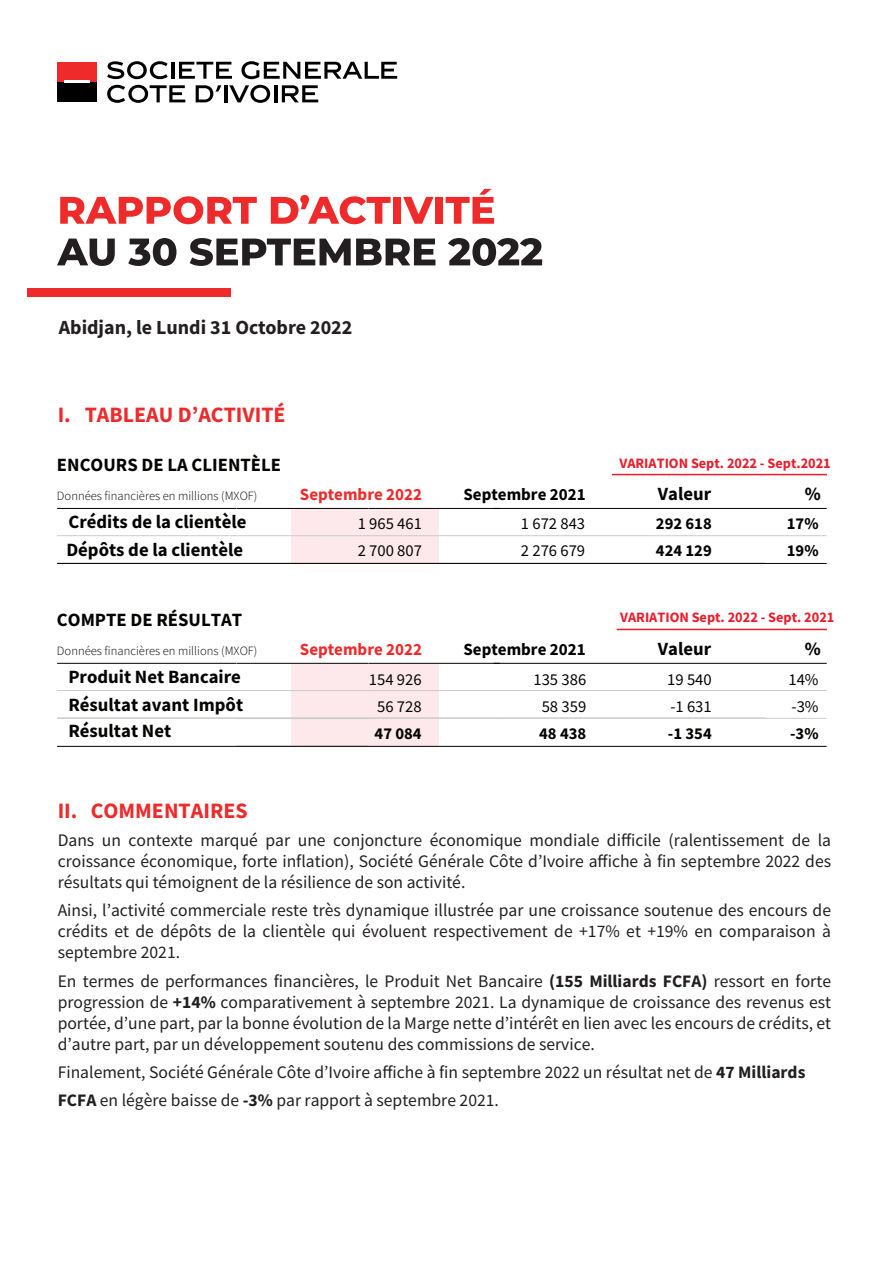
<style>
.page{position:relative;width:893px;height:1263px;background:#fff}
.page>*{position:absolute;margin:0;border:0;box-sizing:border-box;transform-origin:0 0}
.t1{font:700 21.9px "Source Sans Pro";color:#ee2a2b}
.t2{font:700 19.95px "Source Sans Pro";color:#231f20}
.t3{font:700 18.75px/27px "Source Sans Pro";color:#040503}
.t4{font:700 18.6px "Source Sans Pro";color:#040503}
.t5{font:17.55px/21.1px "Source Sans Pro";color:#231f20;text-align:justify}
.t6{font:700 17.1px "Source Sans Pro";color:#ee2a2b}
.t7{font:700 17.1px "Source Sans Pro";color:#000}
.t8{font:16.65px/27px "Source Sans Pro";color:#040503}
.t9{font:700 16.65px/27px "Source Sans Pro";color:#040503}
.t10{font:700 14.4px "Source Sans Pro";color:#eb1c2c}
.t11{font:300 12.6px "Source Sans Pro";color:#040503}
.s1{font-weight:700}
</style>
<div class="page">
<svg style="left:60px;top:196px;width:197px;height:28px"></svg>
<svg style="left:271px;top:195px;width:120px;height:29px"></svg>
<div style="left:393px;top:197px;width:8px;height:27px;background:#ee2a2b"></div>
<svg style="left:403px;top:197px;width:31px;height:27px"></svg>
<div style="left:435px;top:197px;width:8px;height:27px;background:#ee2a2b"></div>
<svg style="left:446px;top:189px;width:48px;height:35px"></svg>
<svg style="left:57px;top:239px;width:58px;height:27px"></svg>
<svg style="left:128px;top:238px;width:48px;height:28px"></svg>
<svg style="left:190px;top:238px;width:245px;height:28px"></svg>
<svg style="left:448px;top:238px;width:94px;height:28px"></svg>
<div style="left:28px;top:288px;width:203px;height:8px;background:#ee2a2b"></div>
<div style="left:292px;top:663px;width:147px;height:83px;background:#fde8eb"></div>
<div style="left:292px;top:508px;width:147px;height:55px;background:#fde8eb"></div>
<hr style="left:613px;top:474px;width:213px;height:1px;background:#eb1c2c">
<hr style="left:237px;top:508px;width:131px;height:1px;background:#040503">
<hr style="left:369px;top:508px;width:130px;height:1px;background:#040503">
<hr style="left:494px;top:508px;width:332px;height:1px;background:#040503">
<hr style="left:57px;top:535px;width:179px;height:1px;background:#cccccb">
<hr style="left:237px;top:535px;width:131px;height:1px;background:#cccccb">
<hr style="left:369px;top:535px;width:130px;height:1px;background:#cccccb">
<hr style="left:500px;top:535px;width:131px;height:1px;background:#cccccb">
<hr style="left:632px;top:535px;width:194px;height:1px;background:#cccccb">
<hr style="left:57px;top:563px;width:179px;height:1px;background:#cccccb">
<hr style="left:58px;top:508px;width:178px;height:1px;background:#040503">
<hr style="left:58px;top:563px;width:768px;height:1px;background:#040503">
<hr style="left:617px;top:629px;width:209px;height:1px;background:#eb1c2c">
<hr style="left:237px;top:663px;width:131px;height:1px;background:#040503">
<hr style="left:369px;top:663px;width:130px;height:1px;background:#040503">
<hr style="left:494px;top:663px;width:332px;height:1px;background:#040503">
<hr style="left:57px;top:690px;width:179px;height:1px;background:#cccccb">
<hr style="left:237px;top:690px;width:131px;height:1px;background:#cccccb">
<hr style="left:369px;top:690px;width:130px;height:1px;background:#cccccb">
<hr style="left:500px;top:690px;width:131px;height:1px;background:#cccccb">
<hr style="left:632px;top:690px;width:194px;height:1px;background:#cccccb">
<hr style="left:57px;top:718px;width:179px;height:1px;background:#cccccb">
<hr style="left:58px;top:663px;width:178px;height:1px;background:#040503">
<hr style="left:58px;top:718px;width:768px;height:1px;background:#cccccb">
<hr style="left:58px;top:746px;width:768px;height:1px;background:#040503">
<div style="left:57px;top:62px;width:40px;height:20px;background:#ee2a2b"></div>
<div style="left:57px;top:82px;width:40px;height:20px;background:#000"></div>
<hr style="left:64px;top:81px;width:26px;height:2px;background:#fff">
<svg style="left:107px;top:61px;width:61px;height:18px"></svg>
<hr style="left:171px;top:62px;width:3px;height:17px;background:#000">
<svg style="left:179px;top:62px;width:53px;height:17px"></svg>
<svg style="left:241px;top:61px;width:156px;height:18px"></svg>
<svg style="left:107px;top:85px;width:78px;height:18px"></svg>
<hr style="left:224px;top:85px;width:3px;height:17px;background:#000">
<svg style="left:229px;top:85px;width:41px;height:18px"></svg>
<hr style="left:274px;top:85px;width:3px;height:17px;background:#000">
<svg style="left:282px;top:85px;width:36px;height:17px"></svg>
<svg style="left:196px;top:85px;width:25px;height:17px"></svg>
<p class="t2" style="left:59px;top:314px;width:295px">Abidjan, le Lundi 31 Octobre 2022</p>
<p class="t1" style="left:58px;top:400px;width:229px">I. TABLEAU DʼACTIVITÉ</p>
<p class="t3" style="left:57px;top:451px;width:226px">ENCOURS DE LA CLIENTÈLE</p>
<p class="t10" style="left:619px;top:453px;width:213px">VARIATION Sept. 2022 - Sept.2021</p>
<p class="t11" style="left:57px;top:488px;width:202px">Données financières en millions (MXOF)</p>
<p class="t6" style="left:300px;top:483px;width:124px">Septembre 2022</p>
<p class="t7" style="left:464px;top:483px;width:124px">Septembre 2021</p>
<p class="t4" style="left:658px;top:481px;width:55px">Valeur</p>
<p class="t3" style="left:66px;top:508px;width:182px">Crédits de la clientèle<br>Dépôts de la clientèle</p>
<p class="t4" style="left:805px;top:481px;width:17px">%</p>
<p class="t9" style="left:656px;top:510px;width:57px">292 618<br>424 129</p>
<p class="t9" style="left:787px;top:510px;width:33px">17%<br>19%</p>
<p class="t8" style="left:358px;top:510px;width:66px">1 965 461<br>2 700 807</p>
<p class="t8" style="left:521px;top:510px;width:66px">1 672 843<br>2 276 679</p>
<p class="t3" style="left:57px;top:606px;width:187px">COMPTE DE RÉSULTAT</p>
<p class="t11" style="left:57px;top:643px;width:202px">Données financières en millions (MXOF)</p>
<p class="t3" style="left:68px;top:663px;width:176px;text-align:justify">Produit Net Bancaire Résultat avant Impôt Résultat Net</p>
<p class="t6" style="left:300px;top:638px;width:124px">Septembre 2022</p>
<p class="t7" style="left:464px;top:638px;width:124px">Septembre 2021</p>
<p class="t8" style="left:369px;top:666px;width:54px;text-align:center">154 926<br>56 728</p>
<p class="t9" style="left:375px;top:720px;width:49px">47 084</p>
<p class="t8" style="left:533px;top:666px;width:54px;text-align:center">135 386<br>58 359</p>
<p class="t9" style="left:539px;top:720px;width:49px">48 438</p>
<p class="t10" style="left:620px;top:607px;width:216px">VARIATION Sept. 2022 - Sept. 2021</p>
<p class="t4" style="left:658px;top:636px;width:55px">Valeur</p>
<p class="t4" style="left:805px;top:636px;width:17px">%</p>
<p class="t8" style="left:667px;top:666px;width:46px">19 540 -1 631</p>
<p class="t9" style="left:668px;top:720px;width:45px">-1 354</p>
<p class="t8" style="left:788px;top:666px;width:32px">14% -3%</p>
<p class="t9" style="left:790px;top:720px;width:30px">-3%</p>
<p class="t1" style="left:58px;top:795px;width:192px">II. COMMENTAIRES</p>
<p class="t5" style="left:58px;top:829px;width:775px">Dans un contexte marqué par une conjoncture économique mondiale difficile (ralentissement de la croissance économique, forte inflation), Société Générale Côte dʼIvoire affiche à fin septembre 2022 des résultats qui témoignent de la résilience de son activité.</p>
<p class="t5" style="left:58px;top:900px;width:775px">Ainsi, lʼactivité commerciale reste très dynamique illustrée par une croissance soutenue des encours de crédits et de dépôts de la clientèle qui évoluent respectivement de +17% et +19% en comparaison à septembre 2021.</p>
<p class="t5" style="left:58px;top:970px;width:775px">En termes de performances financières, le Produit Net Bancaire <span class="s1">(155 Milliards FCFA)</span> ressort en forte progression de <span class="s1">+14%</span> comparativement à septembre 2021. La dynamique de croissance des revenus est portée, dʼune part, par la bonne évolution de la Marge nette dʼintérêt en lien avec les encours de crédits, et dʼautre part, par un développement soutenu des commissions de service.</p>
<p class="t5" style="left:58px;top:1058px;width:749px;line-height:28.2px">Finalement, Société Générale Côte dʼIvoire affiche à fin septembre 2022 un résultat net de <span class="s1">47 Milliards<br>FCFA</span> en légère baisse de <span class="s1">-3%</span> par rapport à septembre 2021.</p>
</div>
